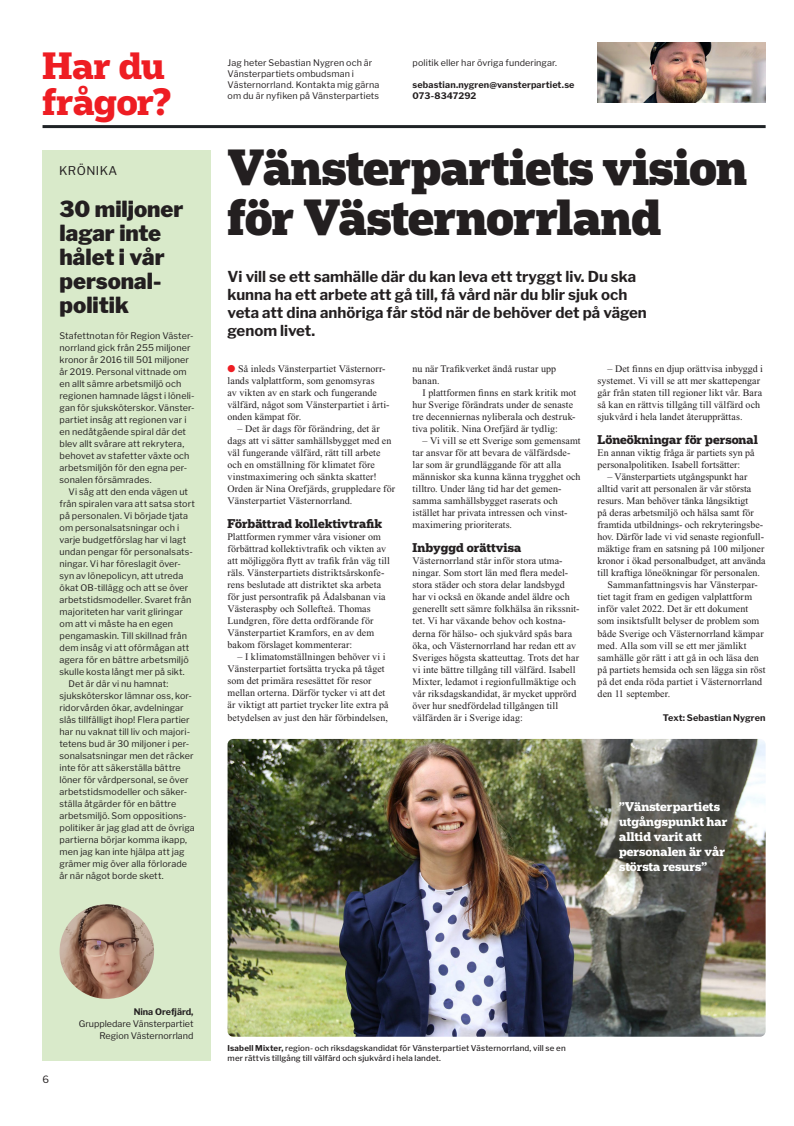
<style>
.page{position:relative;width:794px;height:1126px;background:#fff}
.page>*{position:absolute;margin:0;border:0;box-sizing:border-box;transform-origin:0 0}
.Rubrik_Popular_Black{font:900 48.1px/49.6px "Popular";letter-spacing:-.01em;color:#231f20;scale:.96 1}
.Hylla_Rubrik_Popular{font:700 36px/36px "Popular";letter-spacing:-.01em;color:#ee1d23}
.Krönika_Rubrik_Libre{font:900 22px/24px "Libre Franklin";color:#231f20}
.Ingress_Libre_Frankl{font:700 15px/18px "Libre Franklin";color:#231f20}
.Citat_Popular_12_15{font:700 12px/15px "Popular";color:#fff}
.Mellanrubrik_Popular{font:700 12px "Popular";color:#231f20}
.t1{font:12px "Libre Franklin";letter-spacing:.04em;color:#231f20}
.Brödtext_Artikel_Tim{font:10px/12px "Times New Roman";letter-spacing:.005em;color:#231f20}
.t2{font:10px "Libre Franklin";color:#231f20}
.Krönika_Brödtext_Lib{font:9px/12px "Libre Franklin";letter-spacing:.01em;color:#231f20}
.Hylla_Brödtext_Libre{font:9px/10.8px "Libre Franklin";letter-spacing:.01em;color:#231f20}
.Hylla_Brödtext_Libre-2{font:700 9px "Libre Franklin";letter-spacing:.01em;color:#231f20}
.Roll_Regular{font:9px/12px "Libre Franklin";color:#231f20;text-align:right}
.Författare_Bold_9_12{font:700 9px "Libre Franklin";color:#231f20}
.Bildtext_8_10{font:500 8px/10px "Libre Franklin";letter-spacing:.015em;color:#231f20}
.s1{color:#ee1d23}
.s2{font-weight:700}
</style>
<div class="page">
<hr style="left:43px;top:125px;width:722px;height:3px;background:#1f2326">
<div style="left:43px;top:151px;width:167px;height:909px;background:#d9eaca"></div>
<img style="left:227px;top:739px;width:538px;height:297px">
<img style="left:60px;top:904px;width:94px;height:94px;border-radius:47px">
<img style="left:597px;top:43px;width:168px;height:60px">
<p class="Hylla_Rubrik_Popular" style="left:43px;top:46px;width:131px">Har du frågor?</p>
<p class="Hylla_Brödtext_Libre" style="left:227px;top:57px;width:153px">Jag heter Sebastian Nygren och är Vänsterpartiets ombudsman i Västernorrland. Kontakta mig gärna om du är nyfiken på Vänsterpartiets</p>
<p class="Hylla_Brödtext_Libre" style="left:412px;top:57px;width:146px">politik eller har övriga funderingar.</p>
<p class="Hylla_Brödtext_Libre-2" style="left:412px;top:78px;width:163px">sebastian.nygren@vansterpartiet.se</p>
<p class="Hylla_Brödtext_Libre-2" style="left:412px;top:88px;width:65px">073-8347292</p>
<p class="t1" style="left:59px;top:161px;width:60px">KRÖNIKA</p>
<p class="Krönika_Rubrik_Libre" style="left:60px;top:195px;width:125px">30 miljoner lagar inte hålet i vår personal&shy;politik</p>
<p class="Krönika_Brödtext_Lib" style="left:60px;top:328px;width:137px">Stafettnotan för Region Väster&shy;norrland gick från 255 miljoner kronor år 2016 till 501 miljoner år 2019. Personal vittnade om en allt sämre arbetsmiljö och regionen hamnade lägst i löneli&shy;gan för sjuksköterskor. Vänster&shy;partiet insåg att regionen var i en nedåtgående spiral där det blev allt svårare att rekrytera, behovet av stafetter växte och arbetsmiljön för den egna per&shy;sonalen försämrades.</p>
<p class="Krönika_Brödtext_Lib" style="left:60px;top:484px;width:137px;text-indent:9px">Vi såg att den enda vägen ut från spiralen vara att satsa stort på personalen. Vi började tjata om personalsatsningar och i varje budgetförslag har vi lagt undan pengar för personalsats&shy;ningar. Vi har föreslagit över&shy;syn av lönepolicyn, att utreda ökat OB-tillägg och att se över arbetstidsmodeller. Svaret från majoriteten har varit gliringar om att vi måste ha en egen pengamaskin. Till skillnad från dem insåg vi att oförmågan att agera för en bättre arbetsmiljö skulle kosta långt mer på sikt.</p>
<p class="Krönika_Brödtext_Lib" style="left:60px;top:676px;width:137px;text-indent:9px">Det är där vi nu hamnat: sjuksköterskor lämnar oss, kor&shy;ridorvården ökar, avdelningar slås tillfälligt ihop! Flera partier har nu vaknat till liv och majori&shy;tetens bud är 30 miljoner i per&shy;sonalsatsningar men det räcker inte för att säkerställa bättre löner för vårdpersonal, se över arbetstidsmodeller och säker&shy;ställa åtgärder för en bättre arbetsmiljö. Som oppositions&shy;politiker är jag glad att de övriga partierna börjar komma ikapp, men jag kan inte hjälpa att jag grämer mig över alla förlorade år när något borde skett.</p>
<p class="Rubrik_Popular_Black" style="left:227px;top:141px;width:543px">Vänsterpartiets vision för Västernorrland</p>
<p class="Ingress_Libre_Frankl" style="left:228px;top:266px;width:421px">Vi vill se ett samhälle där du kan leva ett tryggt liv. Du ska kunna ha ett arbete att gå till, få vård när du blir sjuk och veta att dina anhöriga får stöd när de behöver det på vägen genom livet.</p>
<p class="Brödtext_Artikel_Tim" style="left:227px;top:363px;width:163px"><span class="s1">●</span> Så inleds Vänsterpartiet Västernorr&shy;lands valplattform, som genomsyras<br>av vikten av en stark och fungerande välfärd, något som Vänsterpartiet i årti&shy;onden kämpat för.</p>
<p class="Brödtext_Artikel_Tim" style="left:227px;top:423px;width:169px;text-indent:10px">– Det är dags för förändring, det är dags att vi sätter samhällsbygget med en väl fungerande välfärd, rätt till arbete och en omställning för klimatet före vinstmaximering och sänkta skatter!<br>Orden är Nina Orefjärds, gruppledare för Vänsterpartiet Västernorrland.</p>
<p class="Mellanrubrik_Popular" style="left:227px;top:516px;width:156px">Förbättrad kollektivtrafik</p>
<p class="Brödtext_Artikel_Tim" style="left:227px;top:531px;width:164px">Plattformen rymmer våra visioner om förbättrad kollektivtrafik och vikten av att möjliggöra flytt av trafik från väg till räls. Vänsterpartiets distriktsårskonfe&shy;rens beslutade att distriktet ska arbeta för just persontrafik på Ådalsbanan via Västeraspby och Sollefteå. Thomas Lundgren, före detta ordförande för Vänsterpartiet Kramfors, en av dem bakom förslaget kommenterar:</p>
<p class="Brödtext_Artikel_Tim" style="left:227px;top:651px;width:162px;text-indent:10px">– I klimatomställningen behöver vi i Vänsterpartiet fortsätta trycka på tåget som det primära resesättet för resor mellan orterna. Därför tycker vi att det är viktigt att partiet trycker lite extra på betydelsen av just den här förbindelsen,</p>
<p class="Brödtext_Artikel_Tim" style="left:412px;top:363px;width:145px">nu när Trafikverket ändå rustar upp banan.</p>
<p class="Brödtext_Artikel_Tim" style="left:412px;top:387px;width:165px;text-indent:10px">I plattformen finns en stark kritik mot hur Sverige förändrats under de senaste tre decenniernas nyliberala och destruk&shy;tiva politik. Nina Orefjärd är tydlig:</p>
<p class="Brödtext_Artikel_Tim" style="left:412px;top:435px;width:169px;text-indent:10px">– Vi vill se ett Sverige som gemensamt tar ansvar för att bevara de välfärdsde&shy;lar som är grundläggande för att alla människor ska kunna känna trygghet och tilltro. Under lång tid har det gemen&shy;samma samhällsbygget raserats och istället har privata intressen och vinst&shy;maximering prioriterats.</p>
<p class="Mellanrubrik_Popular" style="left:412px;top:540px;width:110px">Inbyggd orättvisa</p>
<p class="Brödtext_Artikel_Tim" style="left:412px;top:555px;width:168px">Västernorrland står inför stora utma&shy;ningar. Som stort län med flera medel&shy;stora städer och stora delar landsbygd har vi också en ökande andel äldre och generellt sett sämre folkhälsa än rikssnit&shy;tet. Vi har växande behov och kostna&shy;derna för hälso- och sjukvård spås bara öka, och Västernorrland har redan ett av Sveriges högsta skatteuttag. Trots det har vi inte bättre tillgång till välfärd. Isabell Mixter, ledamot i regionfullmäktige och vår riksdagskandidat, är mycket upprörd över hur snedfördelad tillgången till välfärden är i Sverige idag:</p>
<p class="Brödtext_Artikel_Tim" style="left:597px;top:363px;width:167px;text-indent:10px">– Det finns en djup orättvisa inbyggd i systemet. Vi vill se att mer skattepengar går från staten till regioner likt vår. Bara så kan en rättvis tillgång till välfärd och sjukvård i hela landet återupprättas.</p>
<p class="Mellanrubrik_Popular" style="left:597px;top:432px;width:162px">Löneökningar för personal</p>
<p class="Brödtext_Artikel_Tim" style="left:597px;top:447px;width:159px">En annan viktig fråga är partiets syn på personalpolitiken. Isabell fortsätter:</p>
<p class="Brödtext_Artikel_Tim" style="left:607px;top:471px;width:141px">– Vänsterpartiets utgångspunkt har</p>
<p class="Brödtext_Artikel_Tim" style="left:597px;top:483px;width:155px">alltid varit att personalen är vår största</p>
<p class="Brödtext_Artikel_Tim" style="left:597px;top:495px;width:152px">resurs. Man behöver tänka långsiktigt</p>
<p class="Brödtext_Artikel_Tim" style="left:597px;top:507px;width:158px">på deras arbetsmiljö och hälsa samt för</p>
<p class="Brödtext_Artikel_Tim" style="left:597px;top:519px;width:167px">framtida utbildnings- och rekryteringsbe-</p>
<p class="Brödtext_Artikel_Tim" style="left:597px;top:531px;width:168px">hov. Därför lade vi vid senaste regionfull-</p>
<p class="Brödtext_Artikel_Tim" style="left:597px;top:543px;width:168px">mäktige fram en satsning på 100 miljoner</p>
<p class="Brödtext_Artikel_Tim" style="left:597px;top:555px;width:169px">kronor i ökad personalbudget, att använda</p>
<p class="Brödtext_Artikel_Tim" style="left:597px;top:567px;width:164px">till kraftiga löneökningar för personalen.</p>
<p class="Brödtext_Artikel_Tim" style="left:607px;top:579px;width:152px">Sammanfattningsvis har Vänsterpar-</p>
<p class="Brödtext_Artikel_Tim" style="left:597px;top:591px;width:156px">tiet tagit fram en gedigen valplattform</p>
<p class="Brödtext_Artikel_Tim" style="left:597px;top:603px;width:152px">inför valet 2022. Det är ett dokument</p>
<p class="Brödtext_Artikel_Tim" style="left:597px;top:615px;width:163px">som insiktsfullt belyser de problem som</p>
<p class="Brödtext_Artikel_Tim" style="left:597px;top:627px;width:167px">både Sverige och Västernorrland kämpar</p>
<p class="Brödtext_Artikel_Tim" style="left:597px;top:639px;width:151px">med. Alla som vill se ett mer jämlikt</p>
<p class="Brödtext_Artikel_Tim" style="left:597px;top:651px;width:163px">samhälle gör rätt i att gå in och läsa den</p>
<p class="Brödtext_Artikel_Tim" style="left:597px;top:663px;width:169px">på partiets hemsida och sen lägga sin röst</p>
<p class="Brödtext_Artikel_Tim" style="left:597px;top:675px;width:166px">på det enda röda partiet i Västernorrland</p>
<p class="Brödtext_Artikel_Tim" style="left:597px;top:687px;width:74px">den 11 september.</p>
<p class="Hylla_Brödtext_Libre-2" style="left:663px;top:710px;width:104px">Text: Sebastian Nygren</p>
<p class="Citat_Popular_12_15" style="left:619px;top:798px;width:110px">”Vänsterpartiets utgångspunkt har alltid varit att personalen är vår största resurs”</p>
<p class="t2" style="left:43px;top:1071px;width:8px">6</p>
<p class="Författare_Bold_9_12" style="left:134px;top:1004px;width:61px">Nina Orefjärd,</p>
<p class="Roll_Regular" style="left:79px;top:1016px;width:116px">Gruppledare Vänsterpartiet<br>Region Västernorrland</p>
<p class="Bildtext_8_10" style="left:227px;top:1042px;width:340px"><span class="s2">Isabell Mixter,</span> region- och riksdagskandidat för Vänsterpartiet Västernorrland, vill se en mer rättvis tillgång till välfärd och sjukvård i hela landet.</p>
</div>
